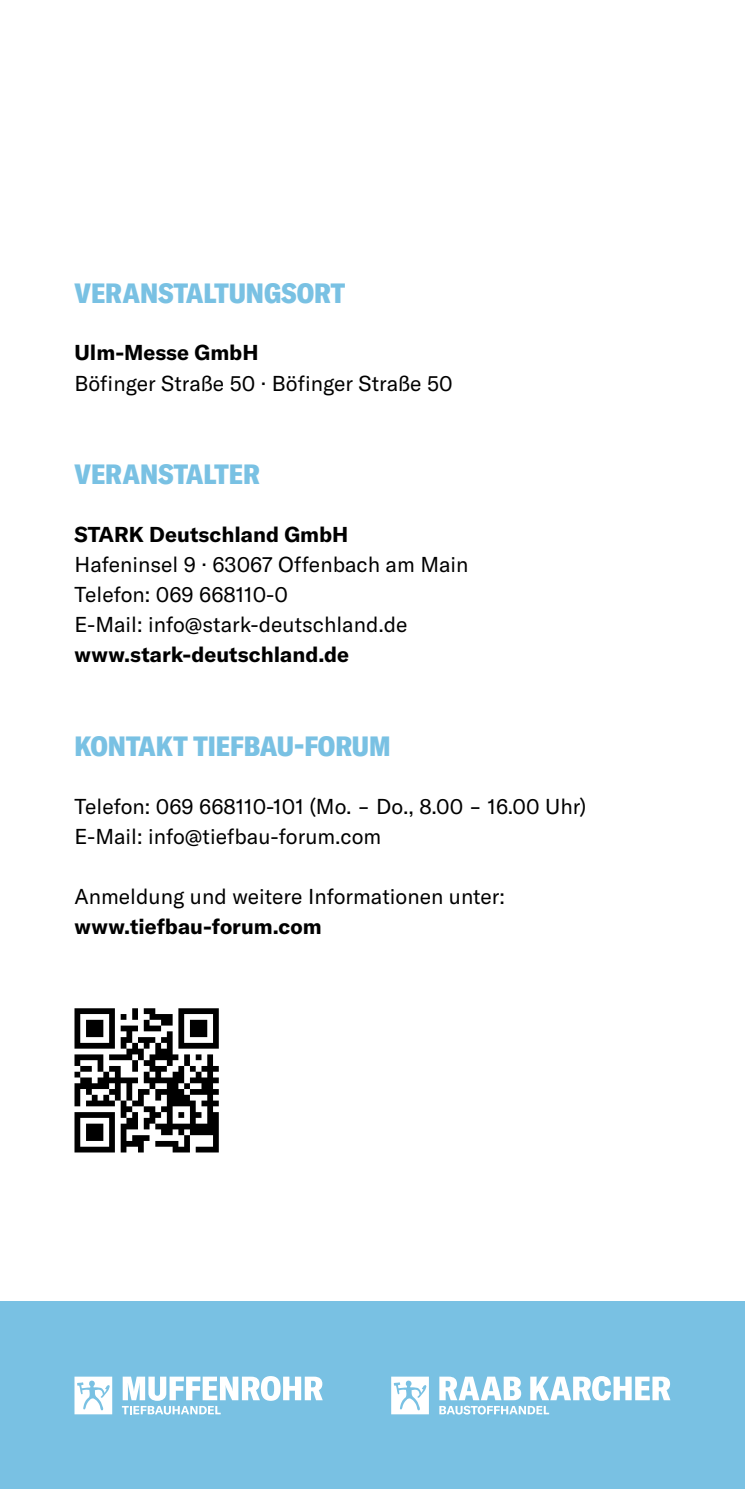
<style>
.page{position:relative;width:745px;height:1489px;background:#fff}
.page>*{position:absolute;margin:0;border:0;box-sizing:border-box;transform-origin:0 0}
.t1{font:900 condensed 27.5px "GT America";color:#79c1e3}
.t2{font:21.25px/30px "GT America";color:#000}
.t3{font:700 21.25px "GT America";color:#000}
</style>
<div class="page">
<div style="left:0;top:1301px;width:744px;height:187px;background:#79c1e3"></div>
<svg style="left:74px;top:1008px;width:145px;height:144px"></svg>
<svg style="left:122px;top:1376px;width:200px;height:38px"></svg>
<svg style="left:74px;top:1376px;width:38px;height:38px"></svg>
<svg style="left:439px;top:1376px;width:231px;height:38px"></svg>
<svg style="left:391px;top:1376px;width:37px;height:38px"></svg>
<p class="t1" style="left:74px;top:276px;width:272px">VERANSTALTUNGSORT</p>
<p class="t3" style="left:74px;top:339px;width:185px">Ulm-Messe GmbH</p>
<p class="t2" style="left:74px;top:368px;width:379px">Böfinger Straße 50 · Böfinger Straße 50</p>
<p class="t1" style="left:74px;top:457px;width:187px">VERANSTALTER</p>
<p class="t3" style="left:74px;top:521px;width:275px">STARK Deutschland GmbH</p>
<p class="t2" style="left:74px;top:549px;width:395px">Hafeninsel 9 · 63067 Offenbach am Main<br>Telefon: 069 668110-0<br>E-Mail: info@stark-deutschland.de</p>
<p class="t3" style="left:74px;top:641px;width:276px">www.stark-deutschland.de</p>
<p class="t1" style="left:74px;top:729px;width:317px">KONTAKT TIEFBAU-FORUM</p>
<p class="t2" style="left:74px;top:791px;width:513px">Telefon: 069 668110-101 (Mo. - Do., 8.00 - 16.00 Uhr)<br>E-Mail: info@tiefbau-forum.com</p>
<p class="t2" style="left:74px;top:881px;width:432px">Anmeldung und weitere Informationen unter:</p>
<p class="t3" style="left:74px;top:913px;width:248px">www.tiefbau-forum.com</p>
</div>
